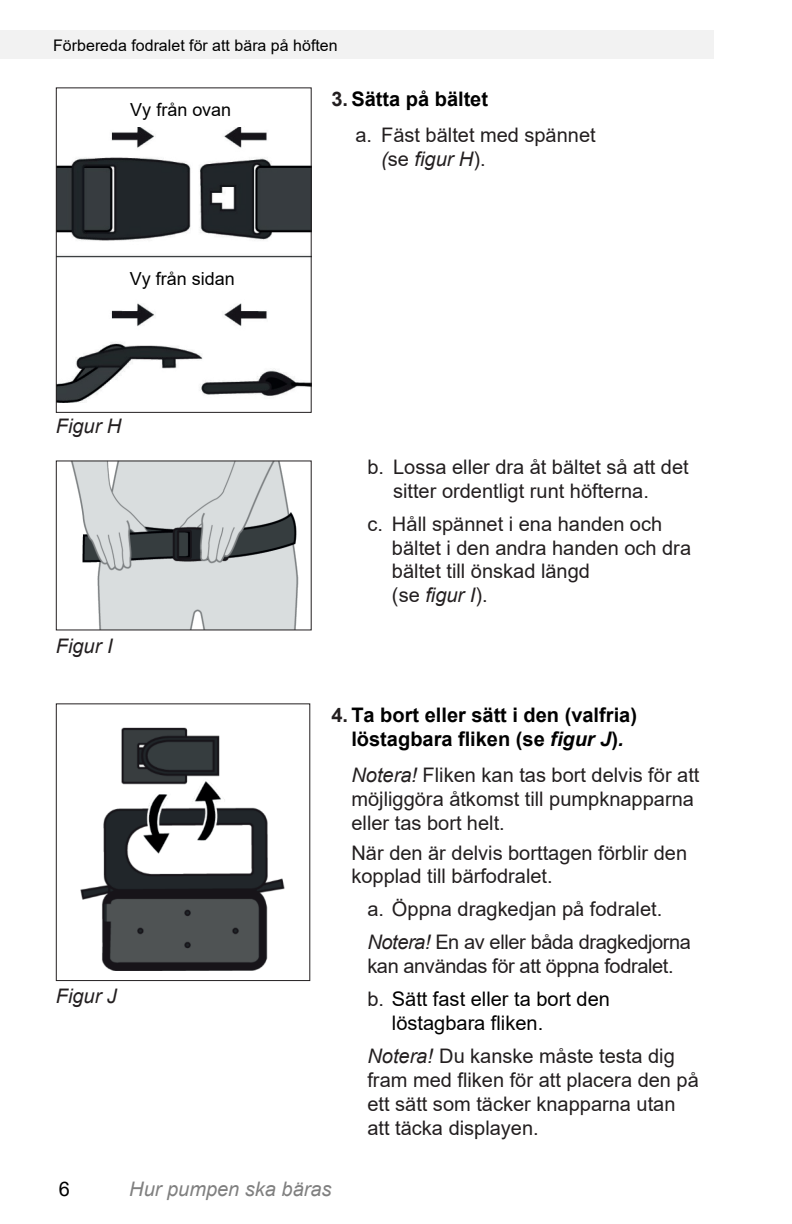
<style>
.page{position:relative;width:792px;height:1224px;background:#fff}
.page>*{position:absolute;margin:0;border:0;box-sizing:border-box;transform-origin:0 0}
.t1{font:20px/23.8px "Arial";color:#231f20}
.t2{font:700 20px/23.8px "Arial";color:#000;text-align:center}
.t3{font:italic 20px "Arial";color:#231f20}
.t4{font:italic 20px "Arial";color:#808080}
.t5{font:20px "Arial";color:#000}
.t6{font:18px "Arial";color:#000}
.t7{font:16px "Arial";color:#000}
.s1{font-weight:700}
.s2{font-weight:700;color:#000}
.s3{font-style:normal}
.s4{font-style:italic}
.s5{color:#231f20}
.s6{color:#000}
</style>
<div class="page">
<img style="left:71px;top:462px;width:227px;height:166px">
<img style="left:58px;top:127px;width:252px;height:276px">
<div style="left:56px;top:87px;width:256px;height:326px;border:1px solid #231f20"></div>
<img style="left:80px;top:728px;width:204px;height:243px">
<div style="left:56px;top:703px;width:254px;height:278px;border:1px solid #231f20"></div>
<div style="left:0;top:30px;width:714px;height:28px;background:#f2f2f2"></div>
<div style="left:50px;top:36px;width:664px;height:23px;background:#f2f2f2"></div>
<div style="left:129px;top:268px;width:113px;height:29px;background:#fff"></div>
<p class="t7" style="left:53px;top:35px;width:286px">Förbereda fodralet för att bära på höften</p>
<p class="t6" style="left:130px;top:97px;width:102px">Vy från ovan</p>
<p class="t6" style="left:130px;top:266px;width:106px">Vy från sidan</p>
<p class="t3" style="left:56px;top:413px;width:67px">Figur H</p>
<p class="t3" style="left:56px;top:633px;width:58px">Figur I</p>
<p class="t3" style="left:56px;top:983px;width:63px">Figur J</p>
<p class="t1" style="left:355px;top:81px;width:242px;line-height:35.8px;text-indent:-24px"><span class="s1">3.</span> <span class="s2">Sätta på bältet<br></span>a. Fäst bältet med spännet</p>
<p class="t3" style="left:381px;top:146px;width:106px">(<span class="s3">se</span> figur H<span class="s3">).</span></p>
<p class="t1" style="left:393px;top:455px;width:297px;text-indent:-26px">b. Lossa eller dra åt bältet så att det sitter ordentligt runt höfterna.</p>
<p class="t1" style="left:392px;top:512px;width:301px;text-indent:-25px">c. Håll spännet i ena handen och bältet i den andra handen och dra bältet till önskad längd<br>(se <span class="s4">figur I</span>).</p>
<p class="t2" style="left:331px;top:704px;width:307px"><span class="s5">4.</span> Ta bort eller sätt i den (valfria) löstagbara fliken (se <span class="s4">figur J</span>)<span class="s4">.</span></p>
<p class="t1" style="left:351px;top:763px;width:350px"><span class="s4">Notera!</span> Fliken kan tas bort delvis för att möjliggöra åtkomst till pumpknapparna eller tas bort helt.</p>
<p class="t1" style="left:351px;top:841px;width:337px">När den är delvis borttagen förblir den kopplad till bärfodralet.</p>
<p class="t1" style="left:367px;top:893px;width:325px;line-height:33px">a. Öppna dragkedjan på fodralet.<br><span class="s4">Notera!</span> En av eller båda dragkedjorna</p>
<p class="t1" style="left:367px;top:950px;width:308px;line-height:33px">kan användas för att öppna fodralet. b. <span class="s6">Sätt fast eller ta bort den</span></p>
<p class="t1" style="left:367px;top:1006px;width:309px;line-height:33px;text-indent:25px"><span class="s6">löstagbara fliken.<br></span><span class="s4">Notera!</span> Du kanske måste testa dig</p>
<p class="t1" style="left:367px;top:1068px;width:333px">fram med fliken för att placera den på ett sätt som täcker knapparna utan att täcka displayen.</p>
<p class="t5" style="left:59px;top:1175px;width:13px">6</p>
<p class="t4" style="left:129px;top:1176px;width:204px">Hur pumpen ska bäras</p>
</div>
